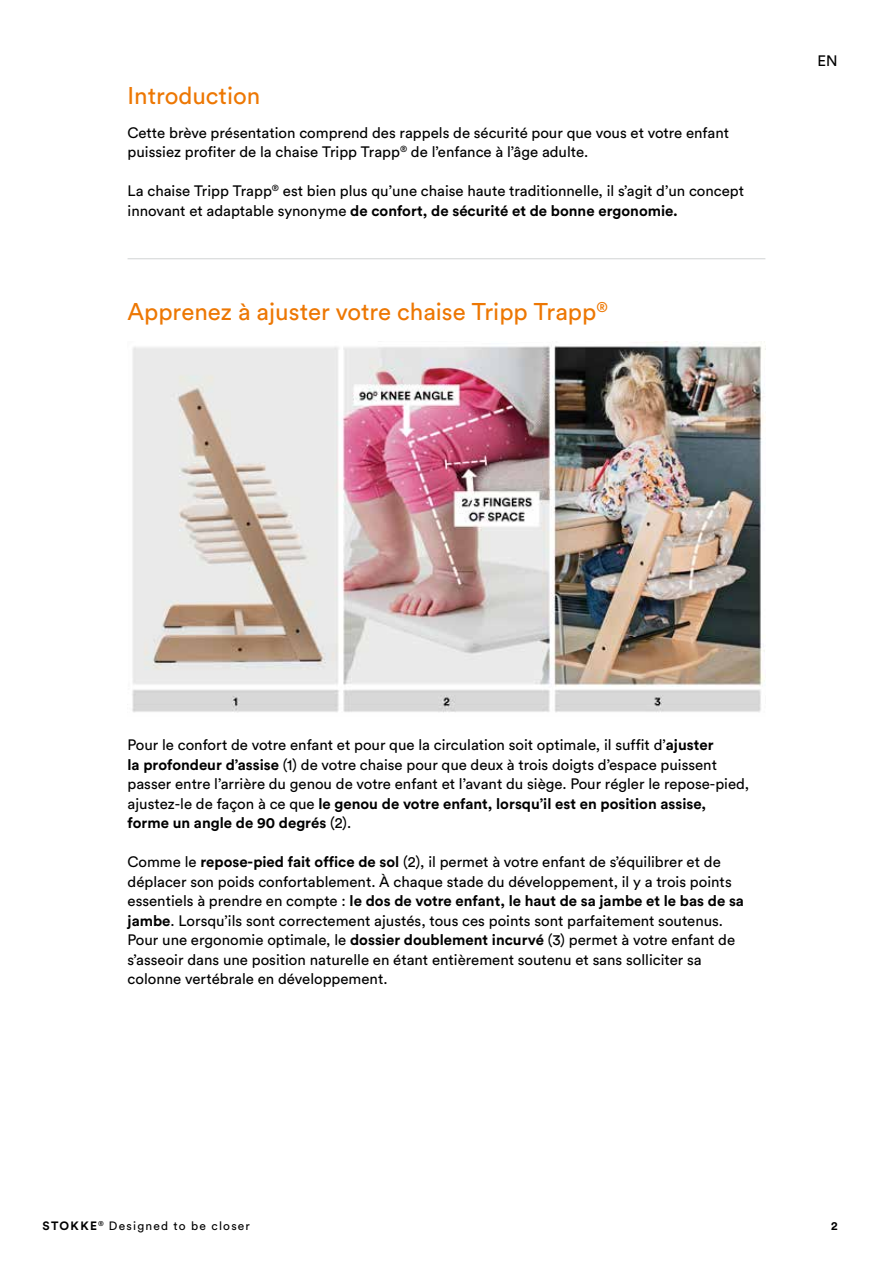
<style>
.page{position:relative;width:893px;height:1263px;background:#fff}
.page>*{position:absolute;margin:0;border:0;box-sizing:border-box;transform-origin:0 0}
.t1{font:24px "Circular Pro";color:#ed7703}
.t2{font:15px/19.5px "Circular Pro";color:#000}
.t3{font:12px "Circular Pro";letter-spacing:.1em;color:#000}
.t4{font:700 12px "Circular Pro";color:#000}
.s1{font-weight:700}
</style>
<div class="page">
<img style="left:132px;top:342px;width:633px;height:371px">
<hr style="left:128px;top:258px;width:637px;height:1px;background:#d1d3d4">
<h1 class="t1" style="left:128px;top:80px;width:134px">Introduction</h1>
<p class="t2" style="left:128px;top:122px;width:603px">Cette brève présentation comprend des rappels de sécurité pour que vous et votre enfant puissiez profiter de la chaise Tripp Trapp<sup>®</sup> de l’enfance à l’âge adulte.</p>
<p class="t2" style="left:128px;top:181px;width:618px">La chaise Tripp Trapp<sup>®</sup> est bien plus qu’une chaise haute traditionnelle, il s’agit d’un concept innovant et adaptable synonyme <span class="s1">de confort, de sécurité et de bonne ergonomie.</span></p>
<h1 class="t1" style="left:128px;top:296px;width:482px">Apprenez à ajuster votre chaise Tripp Trapp<sup>®</sup></h1>
<p class="t2" style="left:817px;top:50px;width:22px">EN</p>
<p class="t2" style="left:128px;top:734px;width:623px">Pour le confort de votre enfant et pour que la circulation soit optimale, il suffit d’<span class="s1">ajuster<br>la profondeur d’assise</span> (1) de votre chaise pour que deux à trois doigts d’espace puissent passer entre l’arrière du genou de votre enfant et l’avant du siège. Pour régler le repose-pied, ajustez-le de façon à ce que <span class="s1">le genou de votre enfant, lorsqu’il est en position assise, forme un angle de 90 degrés</span> (2).</p>
<p class="t2" style="left:128px;top:851px;width:618px">Comme le <span class="s1">repose-pied fait office de sol</span> (2), il permet à votre enfant de s’équilibrer et de déplacer son poids confortablement. À chaque stade du développement, il y a trois points essentiels à prendre en compte : <span class="s1">le dos de votre enfant, le haut de sa jambe et le bas de sa jambe</span>. Lorsqu’ils sont correctement ajustés, tous ces points sont parfaitement soutenus.<br>Pour une ergonomie optimale, le <span class="s1">dossier doublement incurvé</span> (3) permet à votre enfant de s’asseoir dans une position naturelle en étant entièrement soutenu et sans solliciter sa colonne vertébrale en développement.</p>
<p class="t3" style="left:43px;top:1218px;width:209px"><span class="s1">STOKKE</span><sup>®</sup> Designed to be closer</p>
<p class="t4" style="left:831px;top:1218px;width:8px">2</p>
</div>
